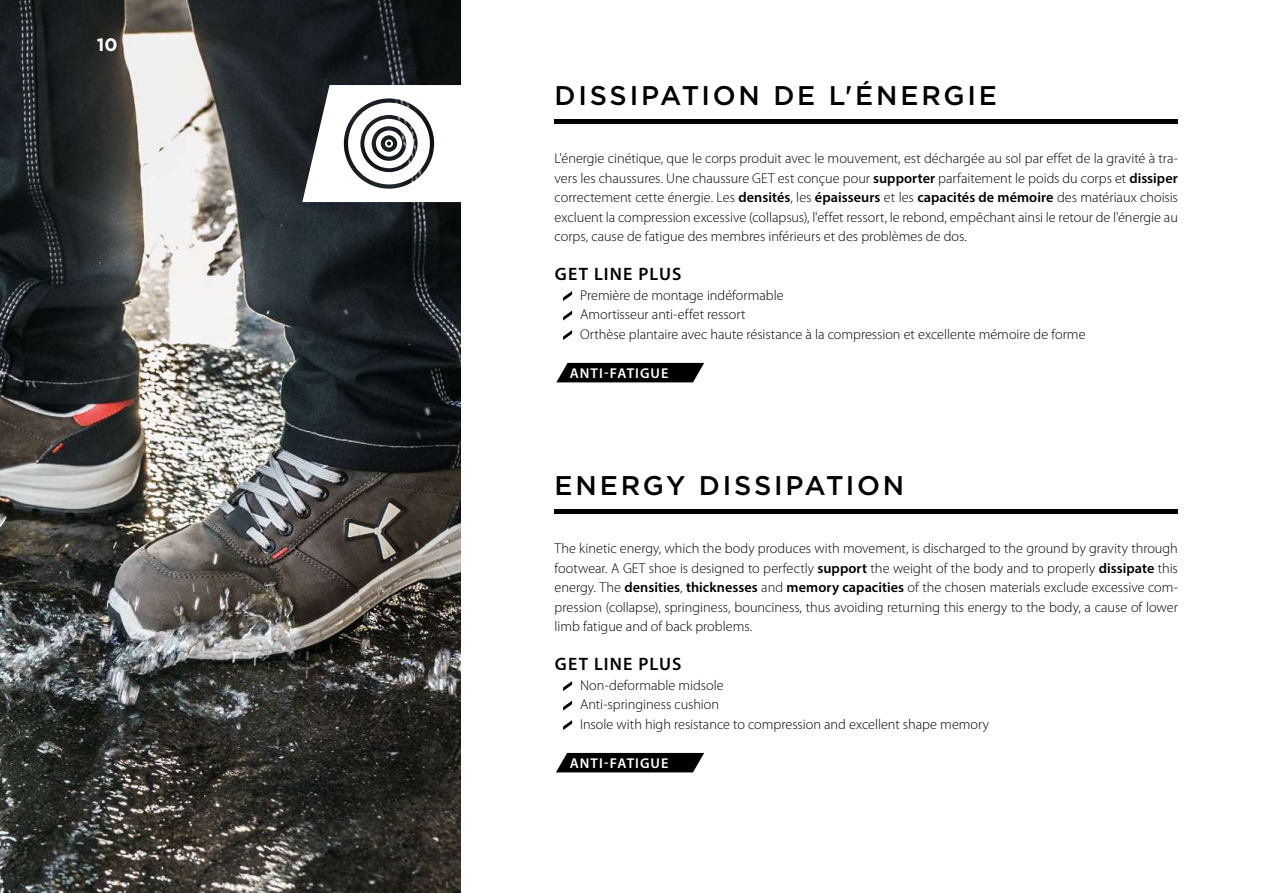
<style>
.page{position:relative;width:1263px;height:893px;background:#fff}
.page>*{position:absolute;margin:0;border:0;box-sizing:border-box;transform-origin:0 0}
.t1{font:500 27px "Gotham";letter-spacing:.1em;color:#000}
.t2{font:600 18px "Myriad Pro";letter-spacing:.065em;color:#000}
.t3{font:700 18px "Gotham";color:#fff}
.t4{font:300 14.25px/19.5px "Myriad Pro";color:#000;text-align:justify}
.t5{font:600 14.25px "Myriad Pro";letter-spacing:.075em;color:#fff}
.s1{font-weight:600}
</style>
<div class="page">
<img style="left:0;top:0;width:461px;height:893px">
<svg style="left:302px;top:85px;width:159px;height:117px"></svg>
<svg style="left:556px;top:363px;width:148px;height:19px;background:#131313"></svg>
<svg style="left:556px;top:753px;width:148px;height:19px;background:#121212"></svg>
<div style="left:555px;top:119px;width:623px;height:5px;background:#000"></div>
<svg style="left:563px;top:291px;width:9px;height:10px"></svg>
<svg style="left:563px;top:311px;width:9px;height:10px"></svg>
<svg style="left:563px;top:330px;width:9px;height:10px"></svg>
<div style="left:555px;top:509px;width:623px;height:5px;background:#000"></div>
<svg style="left:563px;top:681px;width:9px;height:10px"></svg>
<svg style="left:563px;top:701px;width:9px;height:10px"></svg>
<svg style="left:563px;top:720px;width:9px;height:10px"></svg>
<p class="t3" style="left:97px;top:35px;width:22px">10</p>
<h1 class="t1" style="left:555px;top:77px;width:444px">DISSIPATION DE L'ÉNERGIE</h1>
<p class="t4" style="left:555px;top:149px;width:625px">L'énergie cinétique, que le corps produit avec le mouvement, est déchargée au sol par effet de la gravité à tra&shy;vers les chaussures. Une chaussure GET est conçue pour <span class="s1">supporter</span> parfaitement le poids du corps et <span class="s1">dissiper </span>correctement cette énergie. Les <span class="s1">densités</span>, les <span class="s1">épaisseurs</span> et les <span class="s1">capacités de mémoire</span> des matériaux choisis excluent la compression excessive (collapsus), l'effet ressort, le rebond, empêchant ainsi le retour de l'énergie au corps, cause de fatigue des membres inférieurs et des problèmes de dos.</p>
<p class="t2" style="left:555px;top:263px;width:128px">GET LINE PLUS</p>
<p class="t4" style="left:580px;top:285px;width:507px;text-align:left">Première de montage indéformable<br>Amortisseur anti-effet ressort<br>Orthèse plantaire avec haute résistance à la compression et excellente mémoire de forme</p>
<p class="t5" style="left:570px;top:364px;width:100px">ANTI-FATIGUE</p>
<h1 class="t1" style="left:555px;top:467px;width:351px">ENERGY DISSIPATION</h1>
<p class="t4" style="left:555px;top:539px;width:625px">The kinetic energy, which the body produces with movement, is discharged to the ground by gravity through footwear. A GET shoe is designed to perfectly <span class="s1">support</span> the weight of the body and to properly <span class="s1">dissipate</span> this energy. The <span class="s1">densities</span>, <span class="s1">thicknesses</span> and <span class="s1">memory capacities</span> of the chosen materials exclude excessive com&shy;pression (collapse), springiness, bounciness, thus avoiding returning this energy to the body, a cause of lower limb fatigue and of back problems.</p>
<p class="t2" style="left:555px;top:653px;width:128px">GET LINE PLUS</p>
<p class="t4" style="left:580px;top:675px;width:411px;text-align:left">Non-deformable midsole<br>Anti-springiness cushion<br>Insole with high resistance to compression and excellent shape memory</p>
<p class="t5" style="left:570px;top:754px;width:100px">ANTI-FATIGUE</p>
</div>
